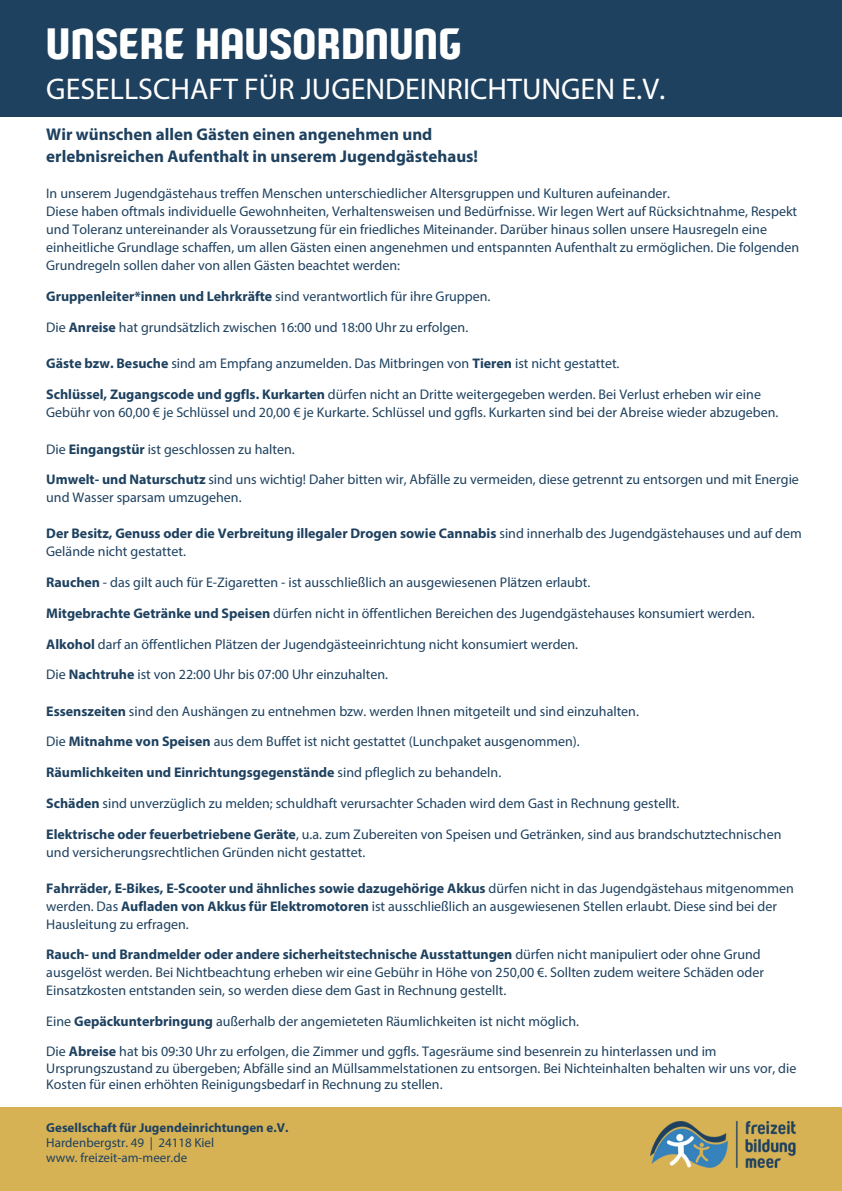
<style>
.page{position:relative;width:842px;height:1191px;background:#fff}
.page>*{position:absolute;margin:0;border:0;box-sizing:border-box;transform-origin:0 0}
.t1{font:900 40px "Paragon";color:#fff}
.t2{font:30px "Myriad Pro";color:#fff}
.t3{font:700 17px/21.8px "Myriad Pro";color:#1e415f}
.t4{font:14px/18px "Myriad Pro";color:#1e415f}
.t5{font:700 14px "Myriad Pro";color:#1e415f}
.t6{font:13px "Myriad Pro";color:#1e415f}
.t7{font:700 13px "Myriad Pro";color:#1e415f}
.s1{font-weight:700}
.s2{font-weight:400}
</style>
<div class="page">
<div style="left:0;top:0;width:842px;height:117px;background:#1e415f"></div>
<div style="left:0;top:1106px;width:842px;height:84px;background:#d7b255"></div>
<img style="left:650px;top:1121px;width:146px;height:46px">
<p class="t1" style="left:46px;top:29px;width:417px">UNSERE HAUSORDNUNG</p>
<p class="t2" style="left:46px;top:76px;width:621px">GESELLSCHAFT FÜR JUGENDEINRICHTUNGEN E.V.</p>
<h1 class="t3" style="left:46px;top:125px;width:433px">Wir wünschen allen Gästen einen angenehmen und erlebnisreichen Aufenthalt in unserem Jugendgästehaus!</h1>
<h2 class="t4" style="left:46px;top:186px;width:625px">In unserem Jugendgästehaus treffen Menschen unterschiedlicher Altersgruppen und Kulturen aufeinander.</h2>
<h3 class="t4" style="left:46px;top:204px;width:754px">Diese haben oftmals individuelle Gewohnheiten, Verhaltensweisen und Bedürfnisse. Wir legen Wert auf Rücksichtnahme, Respekt und Toleranz untereinander als Voraussetzung für ein friedliches Miteinander. Darüber hinaus sollen unsere Hausregeln eine einheitliche Grundlage schaffen, um allen Gästen einen angenehmen und entspannten Aufenthalt zu ermöglichen. Die folgenden Grundregeln sollen daher von allen Gästen beachtet werden:</h3>
<p class="t4" style="left:46px;top:289px;width:446px"><span class="s1">Gruppenleiter*innen und Lehrkräfte</span> sind verantwortlich für ihre Gruppen.</p>
<p class="t4" style="left:46px;top:319px;width:423px">Die <span class="s1">Anreise</span> hat grundsätzlich zwischen 16:00 und 18:00 Uhr zu erfolgen.</p>
<p class="t4" style="left:46px;top:355px;width:575px"><span class="s1">Gäste bzw. Besuche</span> sind am Empfang anzumelden. Das Mitbringen von <span class="s1">Tieren</span> ist nicht gestattet.</p>
<p class="t4" style="left:46px;top:386px;width:734px"><span class="s1">Schlüssel, Zugangscode und ggfls. Kurkarten</span> dürfen nicht an Dritte weitergegeben werden. Bei Verlust erheben wir eine<br>Gebühr von 60,00 € je Schlüssel und 20,00 € je Kurkarte. Schlüssel und ggfls. Kurkarten sind bei der Abreise wieder abzugeben.</p>
<p class="t4" style="left:46px;top:441px;width:250px">Die <span class="s1">Eingangstür</span> ist geschlossen zu halten.</p>
<p class="t4" style="left:46px;top:472px;width:754px"><span class="s1">Umwelt- und Naturschutz</span> sind uns wichtig! Daher bitten wir, Abfälle zu vermeiden, diese getrennt zu entsorgen und mit Energie und Wasser sparsam umzugehen.</p>
<p class="t4" style="left:46px;top:526px;width:757px"><span class="s1">Der Besitz, Genuss oder die Verbreitung illegaler Drogen sowie Cannabis</span> sind innerhalb des Jugendgästehauses und auf dem<br>Gelände nicht gestattet.</p>
<p class="t4" style="left:46px;top:574px;width:546px"><span class="s1">Rauchen</span> - das gilt auch für E-Zigaretten - ist ausschließlich an ausgewiesenen Plätzen erlaubt.</p>
<p class="t4" style="left:46px;top:605px;width:710px"><span class="s1">Mitgebrachte Getränke und Speisen</span> dürfen nicht in öffentlichen Bereichen des Jugendgästehauses konsumiert werden.</p>
<p class="t4" style="left:46px;top:636px;width:533px"><span class="s1">Alkohol</span> darf an öffentlichen Plätzen der Jugendgästeeinrichtung nicht konsumiert werden.</p>
<p class="t4" style="left:46px;top:667px;width:343px">Die <span class="s1">Nachtruhe</span> ist von 22:00 Uhr bis 07:00 Uhr einzuhalten.</p>
<p class="t4" style="left:46px;top:703px;width:594px"><span class="s1">Essenszeiten</span> sind den Aushängen zu entnehmen bzw. werden Ihnen mitgeteilt und sind einzuhalten.</p>
<p class="t4" style="left:46px;top:733px;width:535px">Die <span class="s1">Mitnahme von Speisen</span> aus dem Buffet ist nicht gestattet (Lunchpaket ausgenommen).</p>
<p class="t5" style="left:46px;top:766px;width:456px">Räumlichkeiten und Einrichtungsgegenstände <span class="s2">sind pfleglich zu behandeln.</span></p>
<p class="t4" style="left:46px;top:795px;width:635px"><span class="s1">Schäden</span> sind unverzüglich zu melden; schuldhaft verursachter Schaden wird dem Gast in Rechnung gestellt.</p>
<p class="t4" style="left:46px;top:826px;width:737px"><span class="s1">Elektrische oder feuerbetriebene Geräte</span>, u.a. zum Zubereiten von Speisen und Getränken, sind aus brandschutztechnischen und versicherungsrechtlichen Gründen nicht gestattet.</p>
<p class="t4" style="left:46px;top:880px;width:749px"><span class="s1">Fahrräder, E-Bikes, E-Scooter und ähnliches sowie dazugehörige Akkus</span> dürfen nicht in das Jugendgästehaus mitgenommen werden. Das <span class="s1">Aufladen von Akkus für Elektromotoren</span> ist ausschließlich an ausgewiesenen Stellen erlaubt. Diese sind bei der<br>Hausleitung zu erfragen.</p>
<p class="t4" style="left:46px;top:946px;width:719px"><span class="s1">Rauch- und Brandmelder oder andere sicherheitstechnische Ausstattungen</span> dürfen nicht manipuliert oder ohne Grund ausgelöst werden. Bei Nichtbeachtung erheben wir eine Gebühr in Höhe von 250,00 €. Sollten zudem weitere Schäden oder<br>Einsatzkosten entstanden sein, so werden diese dem Gast in Rechnung gestellt.</p>
<p class="t4" style="left:46px;top:1013px;width:534px">Eine <span class="s1">Gepäckunterbringung</span> außerhalb der angemieteten Räumlichkeiten ist nicht möglich.</p>
<p class="t4" style="left:46px;top:1044px;width:752px;line-height:16.5px">Die <span class="s1">Abreise</span> hat bis 09:30 Uhr zu erfolgen, die Zimmer und ggfls. Tagesräume sind besenrein zu hinterlassen und im<br>Ursprungszustand zu übergeben; Abfälle sind an Müllsammelstationen zu entsorgen. Bei Nichteinhalten behalten wir uns vor, die<br>Kosten für einen erhöhten Reinigungsbedarf in Rechnung zu stellen.</p>
<p class="t7" style="left:46px;top:1122px;width:244px">Gesellschaft für Jugendeinrichtungen e.V.</p>
<p class="t6" style="left:46px;top:1137px;width:169px">Hardenbergstr. 49 | 24118 Kiel</p>
<p class="t6" style="left:46px;top:1152px;width:142px">www. freizeit-am-meer.de</p>
</div>
